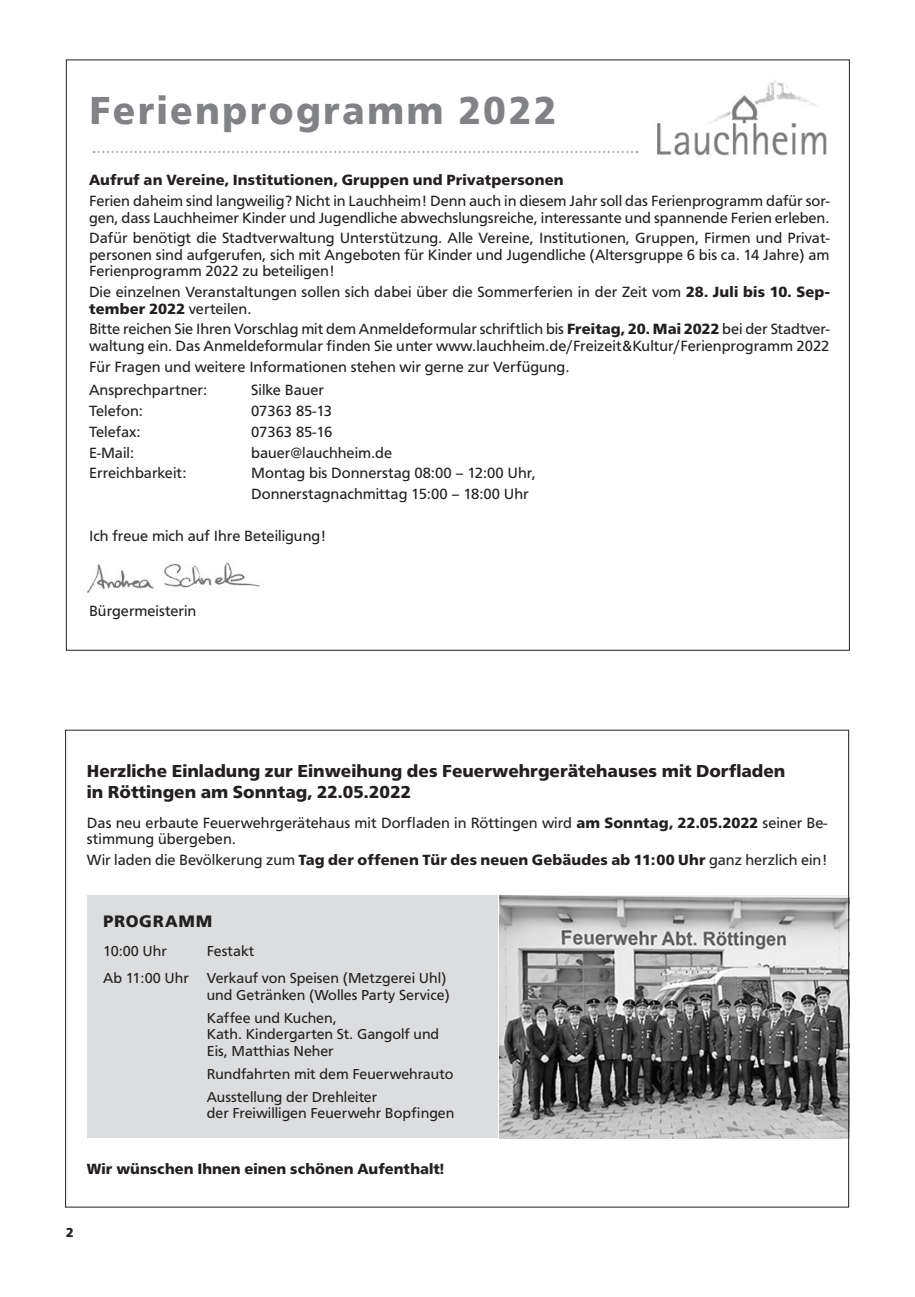
<style>
.page{position:relative;width:915px;height:1297px;background:#fff}
.page>*{position:absolute;margin:0;border:0;box-sizing:border-box;transform-origin:0 0}
.Zwischentitel_12p{font:700 40.5px "Frutus T";letter-spacing:.06em;color:#808285;scale:.96 1}
.Zwischentitel_11_bzw{font:700 18px/21px "Frutus T";color:#231f20}
.Grundtext__GT{font:700 17.25px "Frutus T";letter-spacing:.045em;color:#231f20}
.Grundtext__GT-2{font:15.3px/16.5px "Frutus T";color:#231f20}
.Grundtext__GT-3{font:700 15.3px "Frutus T";letter-spacing:.01em;color:#231f20}
.Grundtext__GT-4{font:15px/16.5px "Frutus T";color:#231f20}
.t1{font:700 13.5px "Frutus T";color:#231f20}
.s1{font-weight:700}
.s2{font-weight:400}
</style>
<div class="page">
<img style="left:86px;top:562px;width:174px;height:31px">
<svg style="left:94px;top:151px;width:543px;height:2px"></svg>
<img style="left:657px;top:80px;width:170px;height:76px">
<div style="left:87px;top:896px;width:410px;height:242px;background:#dcdddf"></div>
<img style="left:499px;top:896px;width:347px;height:242px">
<p class="Zwischentitel_12p" style="left:89px;top:87px;width:488px">Ferienprogramm 2022</p>
<p class="Grundtext__GT-3" style="left:89px;top:171px;width:476px">Aufruf an Vereine, Institutionen, Gruppen und Privatpersonen</p>
<p class="Grundtext__GT-2" style="left:89px;top:192px;width:741px">Ferien daheim sind langweilig? Nicht in Lauchheim! Denn auch in diesem Jahr soll das Ferienprogramm dafür sor&shy;gen, dass Lauchheimer Kinder und Jugendliche abwechslungsreiche, interessante und spannende Ferien erleben.</p>
<p class="Grundtext__GT-2" style="left:89px;top:230px;width:741px;text-align:justify">Dafür benötigt die Stadtverwaltung Unterstützung. Alle Vereine, Institutionen, Gruppen, Firmen und Privat&shy;personen sind aufgerufen, sich mit Angeboten für Kinder und Jugendliche (Altersgruppe 6 bis ca. 14 Jahre) am Ferienprogramm 2022 zu beteiligen!</p>
<p class="Grundtext__GT-2" style="left:89px;top:283px;width:741px">Die einzelnen Veranstaltungen sollen sich dabei über die Sommerferien in der Zeit vom <span class="s1">28. Juli bis 10. Sep&shy;tember 2022</span> verteilen.</p>
<p class="Grundtext__GT-2" style="left:89px;top:321px;width:741px">Bitte reichen Sie Ihren Vorschlag mit dem Anmeldeformular schriftlich bis <span class="s1">Freitag, 20. Mai 2022</span> bei der Stadtver&shy;waltung ein. Das Anmeldeformular finden Sie unter www.lauchheim.de/Freizeit&amp;Kultur/Ferienprogramm 2022</p>
<p class="Grundtext__GT-2" style="left:89px;top:358px;width:481px">Für Fragen und weitere Informationen stehen wir gerne zur Verfügung.</p>
<p class="Grundtext__GT-2" style="left:89px;top:382px;width:119px">Ansprechpartner:</p>
<p class="Grundtext__GT-2" style="left:251px;top:382px;width:74px">Silke Bauer</p>
<p class="Grundtext__GT-2" style="left:89px;top:402px;width:55px">Telefon:</p>
<p class="Grundtext__GT-2" style="left:251px;top:402px;width:82px">07363 85-13</p>
<p class="Grundtext__GT-2" style="left:89px;top:423px;width:53px">Telefax:</p>
<p class="Grundtext__GT-2" style="left:251px;top:423px;width:83px">07363 85-16</p>
<p class="Grundtext__GT-2" style="left:89px;top:444px;width:47px">E-Mail:</p>
<p class="Grundtext__GT-2" style="left:251px;top:444px;width:142px">bauer@lauchheim.de</p>
<p class="Grundtext__GT-2" style="left:89px;top:465px;width:99px">Erreichbarkeit:</p>
<p class="Grundtext__GT-2" style="left:251px;top:465px;width:286px">Montag bis Donnerstag 08:00 – 12:00 Uhr,</p>
<p class="Grundtext__GT-2" style="left:251px;top:485px;width:279px">Donnerstagnachmittag 15:00 – 18:00 Uhr</p>
<p class="Grundtext__GT-2" style="left:89px;top:527px;width:238px">Ich freue mich auf Ihre Beteiligung!</p>
<p class="Grundtext__GT-2" style="left:89px;top:602px;width:109px">Bürgermeisterin</p>
<p class="Zwischentitel_11_bzw" style="left:87px;top:761px;width:699px">Herzliche Einladung zur Einweihung des Feuerwehrgerätehauses mit Dorfladen in Röttingen am Sonntag, 22.05.2022</p>
<p class="Grundtext__GT-2" style="left:87px;top:814px;width:741px">Das neu erbaute Feuerwehrgerätehaus mit Dorfladen in Röttingen wird <span class="s1">am Sonntag, 22.05.2022</span> seiner Be&shy;stimmung übergeben.</p>
<p class="Grundtext__GT-3" style="left:87px;top:851px;width:741px"><span class="s2">Wir laden die Bevölkerung zum</span> Tag der offenen Tür des neuen Gebäudes ab 11:00 Uhr <span class="s2">ganz herzlich ein!</span></p>
<p class="Grundtext__GT" style="left:103px;top:911px;width:110px">PROGRAMM</p>
<p class="Grundtext__GT-4" style="left:103px;top:943px;width:65px">10:00 Uhr</p>
<p class="Grundtext__GT-4" style="left:207px;top:943px;width:49px">Festakt</p>
<p class="Grundtext__GT-4" style="left:103px;top:970px;width:345px">Ab 11:00 Uhr Verkauf von Speisen (Metzgerei Uhl)</p>
<p class="Grundtext__GT-4" style="left:207px;top:986px;width:244px">und Getränken (Wolles Party Service)</p>
<p class="Grundtext__GT-4" style="left:207px;top:1009px;width:234px">Kaffee und Kuchen,<br>Kath. Kindergarten St. Gangolf und</p>
<p class="Grundtext__GT-4" style="left:207px;top:1042px;width:128px">Eis, Matthias Neher</p>
<p class="Grundtext__GT-4" style="left:207px;top:1065px;width:248px">Rundfahrten mit dem Feuerwehrauto</p>
<p class="Grundtext__GT-4" style="left:207px;top:1088px;width:249px">Ausstellung der Drehleiter<br>der Freiwilligen Feuerwehr Bopfingen</p>
<p class="Grundtext__GT-3" style="left:87px;top:1160px;width:358px">Wir wünschen Ihnen einen schönen Aufenthalt!</p>
<p class="t1" style="left:66px;top:1225px;width:9px">2</p>
</div>
